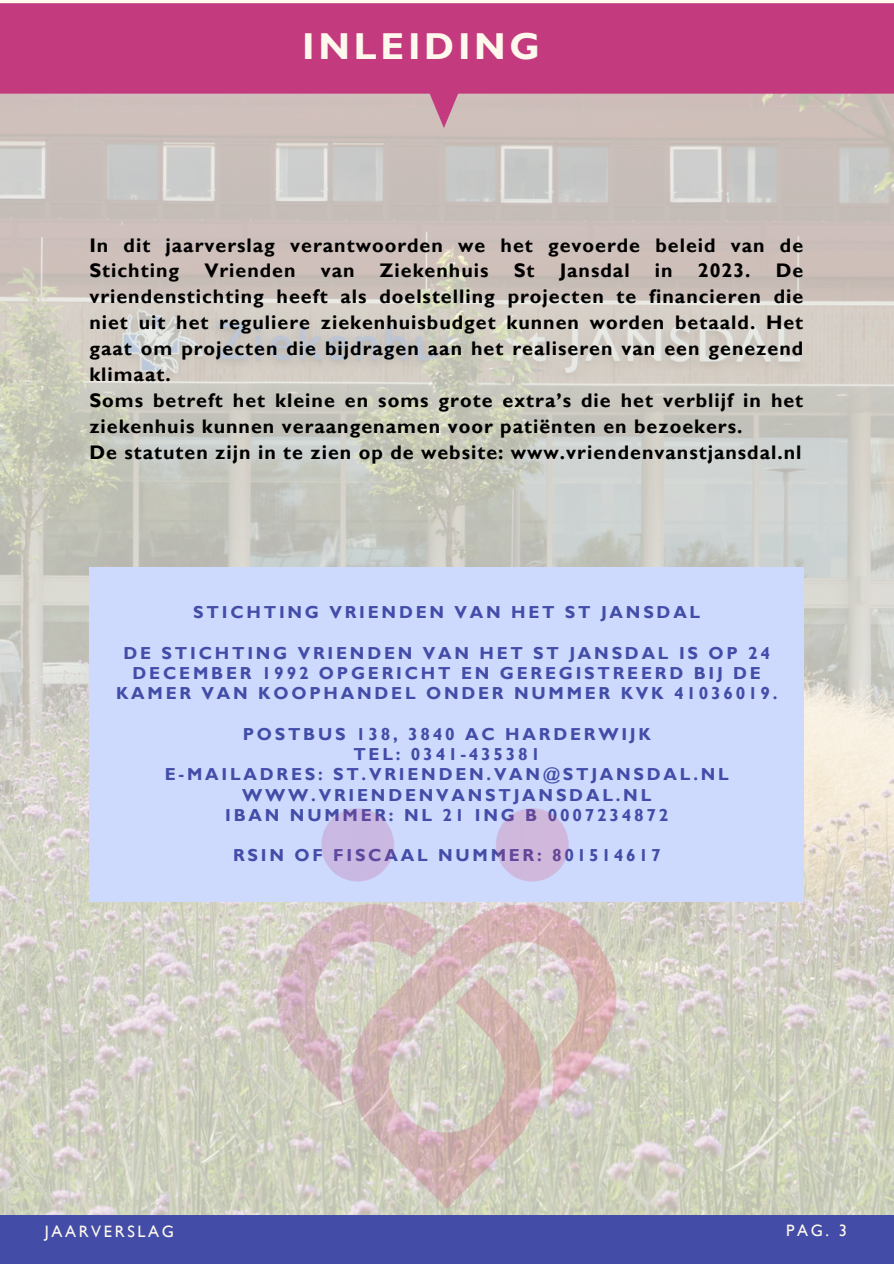
<style>
.page{position:relative;width:894px;height:1264px;background:#fff}
.page>*{position:absolute;margin:0;border:0;box-sizing:border-box;transform-origin:0 0}
.t1{font:700 37.5px "Gill Sans";letter-spacing:.1em;color:#fff9ed}
.t2{font:700 19.65px/25.8px "Gill Sans";letter-spacing:.05em;color:#000}
.t3{font:700 17.4px/20.2px "Gill Sans";letter-spacing:.16em;color:#434da8;text-align:center}
.t4{font:16.5px "Gill Sans";letter-spacing:.16em;color:#fff9ed}
</style>
<div class="page">
<img style="left:0;top:128px;width:893px;height:1087px">
<div style="left:0;top:1215px;width:893px;height:48px;background:#434da8"></div>
<div style="left:89px;top:567px;width:715px;height:334px;background:#cddafd"></div>
<svg style="left:0;top:3px;width:893px;height:125px;background:#c65e8e"></svg>
<img style="left:277px;top:808px;width:339px;height:399px">
<p class="t1" style="left:302px;top:24px;width:239px">INLEIDING</p>
<p class="t2" style="left:89px;top:232px;width:715px">In dit jaarverslag verantwoorden we het gevoerde beleid van de<br>Stichting</p>
<p class="t2" style="left:204px;top:257px;width:93px">Vrienden</p>
<p class="t2" style="left:321px;top:257px;width:35px">van</p>
<p class="t2" style="left:380px;top:257px;width:110px">Ziekenhuis</p>
<p class="t2" style="left:513px;top:257px;width:22px">St</p>
<p class="t2" style="left:559px;top:257px;width:71px">Jansdal</p>
<p class="t2" style="left:654px;top:257px;width:19px">in</p>
<p class="t2" style="left:697px;top:257px;width:54px">2023.</p>
<p class="t2" style="left:89px;top:257px;width:715px;text-indent:686px">De vriendenstichting heeft als doelstelling projecten te financieren die niet uit het reguliere ziekenhuisbudget kunnen worden betaald. Het gaat om projecten die bijdragen aan het realiseren van een genezend klimaat.<br>Soms betreft het kleine en soms grote extra’s die het verblijf in het ziekenhuis kunnen veraangenamen voor patiënten en bezoekers.<br>De statuten zijn in te zien op de website: www.vriendenvanstjansdal.nl</p>
<h3 class="t3" style="left:193px;top:602px;width:508px">STICHTING VRIENDEN VAN HET ST JANSDAL</h3>
<h3 class="t3" style="left:116px;top:642px;width:662px">DE STICHTING VRIENDEN VAN HET ST JANSDAL IS OP 24<br>DECEMBER 1992 OPGERICHT EN GEREGISTREERD BIJ DE<br>KAMER VAN KOOPHANDEL ONDER NUMMER KVK 41036019.</h3>
<h3 class="t3" style="left:165px;top:723px;width:565px">POSTBUS 138, 3840 AC HARDERWIJK<br>TEL: 0341-435381<br>E-MAILADRES: ST.VRIENDEN.VAN@STJANSDAL.NL<br>WWW.VRIENDENVANSTJANSDAL.NL<br>IBAN NUMMER: NL 21 ING B 0007234872</h3>
<h3 class="t3" style="left:233px;top:845px;width:429px">RSIN OF FISCAAL NUMMER: 801514617</h3>
<h1 class="t4" style="left:45px;top:1221px;width:131px">JAARVERSLAG</h1>
<h2 class="t4" style="left:785px;top:1220px;width:63px">PAG. 3</h2>
</div>
